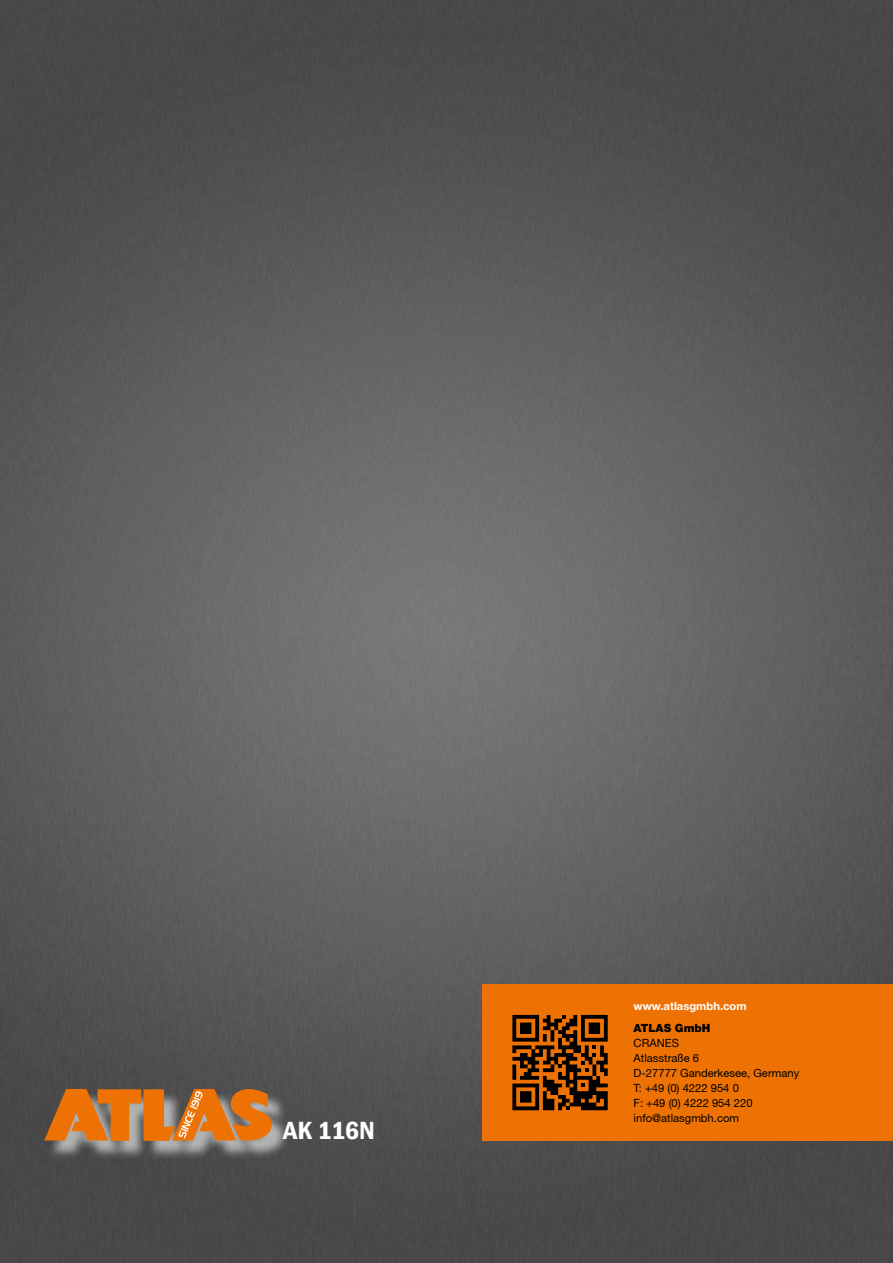
<style>
.page{position:relative;width:893px;height:1263px;background:#fff}
.page>*{position:absolute;margin:0;border:0;box-sizing:border-box;transform-origin:0 0}
.t1{font:600 condensed 25.5px "Franklin Gothic";letter-spacing:-.01em;color:#fff;scale:1.1 1}
.t2{font:11.25px/15px "Helvetica 55 Roman";color:#000}
.t3{font:700 11.25px "Helvetica Neue";color:#fff}
.t4{font:900 11.25px "Helvetica 95";color:#000}
</style>
<div class="page">
<img style="left:0;top:0;width:893px;height:1263px">
<div style="left:483px;top:984px;width:410px;height:157px;background:#ee7203"></div>
<svg style="left:512px;top:1015px;width:96px;height:95px"></svg>
<div style="left:48px;top:1092px;width:242px;height:67px;background:#d6d6d6;opacity:.75"></div>
<svg style="left:44px;top:1089px;width:228px;height:52px;background:#c77730"></svg>
<h1 class="t1" style="left:283px;top:1113px;width:85px">AK 116N</h1>
<p class="t3" style="left:634px;top:999px;width:115px">www.atlasgmbh.com</p>
<p class="t4" style="left:634px;top:1021px;width:78px">ATLAS GmbH</p>
<p class="t2" style="left:634px;top:1035px;width:167px">CRANES<br>Atlasstraße 6<br>D-27777 Ganderkesee, Germany<br>T: +49 (0) 4222 954 0<br>F: +49 (0) 4222 954 220 info@atlasgmbh.com</p>
</div>
